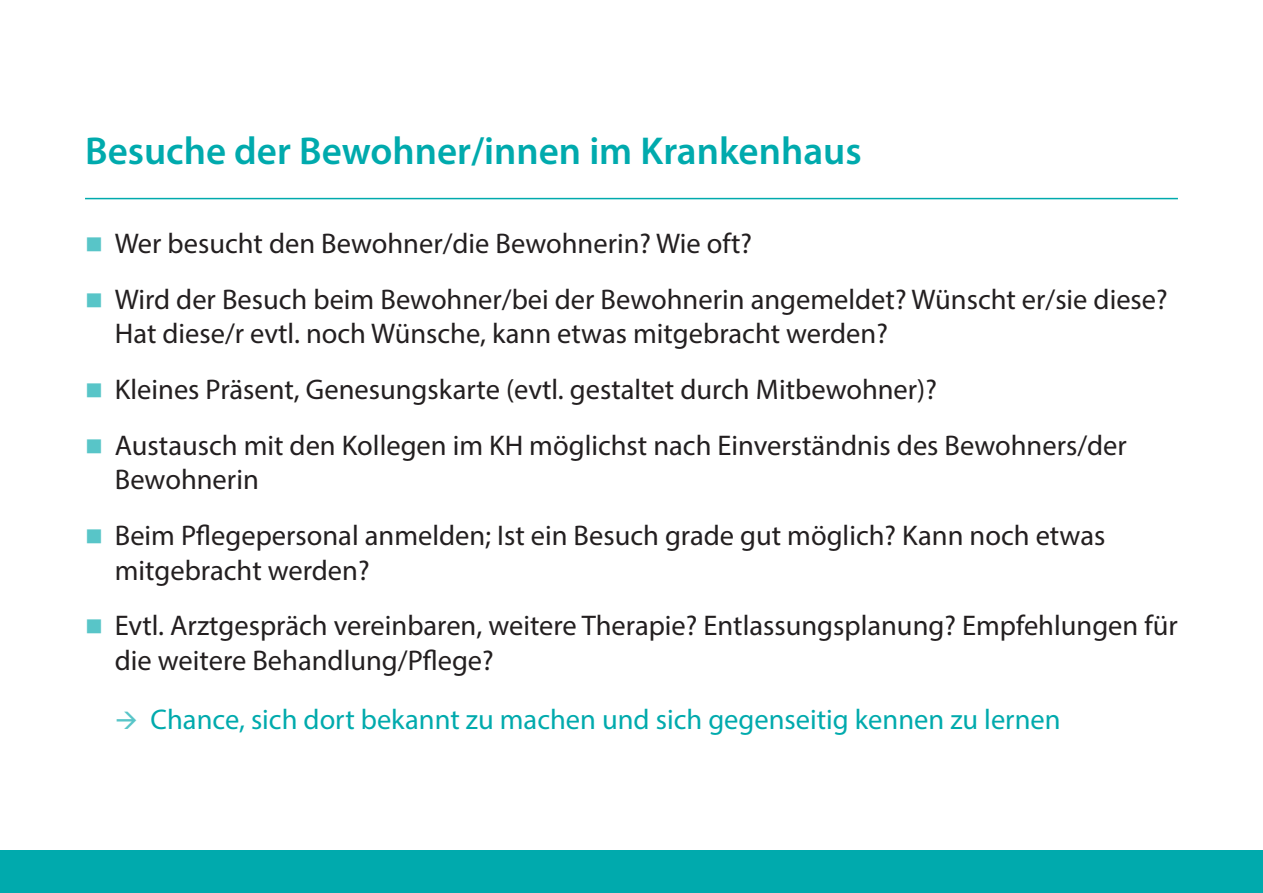
<style>
.page{position:relative;width:1263px;height:893px;background:#fff}
.page>*{position:absolute;margin:0;border:0;box-sizing:border-box;transform-origin:0 0}
.t1{font:600 39px "Myriad Pro";color:#00aaad}
.t2{font:28.5px/34.5px "Myriad Pro";color:#231f20}
.t3{font:28.5px "Myriad Pro";color:#00aaad}
.s1{color:#58c5c8}
</style>
<div class="page">
<div style="left:0;top:850px;width:1263px;height:43px;background:#00aaad"></div>
<hr style="left:85px;top:198px;width:1093px;height:1px;background:#00aaad">
<h1 class="t1" style="left:85px;top:126px;width:778px">Besuche der Bewohner/innen im Krankenhaus</h1>
<p class="t2" style="left:85px;top:226px;width:668px"><span class="s1">■</span> Wer besucht den Bewohner/die Bewohnerin? Wie oft?</p>
<p class="t2" style="left:115px;top:282px;width:1054px;text-indent:-30px"><span class="s1">■</span> Wird der Besuch beim Bewohner/bei der Bewohnerin angemeldet? Wünscht er/sie diese?<br>Hat diese/r evtl. noch Wünsche, kann etwas mitgebracht werden?</p>
<p class="t2" style="left:85px;top:372px;width:853px"><span class="s1">■</span> Kleines Präsent, Genesungskarte (evtl. gestaltet durch Mitbewohner)?</p>
<p class="t2" style="left:115px;top:428px;width:1013px;text-indent:-30px"><span class="s1">■</span> Austausch mit den Kollegen im KH möglichst nach Einverständnis des Bewohners/der<br>Bewohnerin</p>
<p class="t2" style="left:115px;top:518px;width:992px;text-indent:-30px"><span class="s1">■</span> Beim Pflegepersonal anmelden; Ist ein Besuch grade gut möglich? Kann noch etwas mitgebracht werden?</p>
<p class="t2" style="left:115px;top:608px;width:1064px;text-indent:-30px"><span class="s1">■</span> Evtl. Arztgespräch vereinbaren, weitere Therapie? Entlassungsplanung? Empfehlungen für die weitere Behandlung/Pflege?</p>
<p class="t3" style="left:151px;top:702px;width:911px">Chance, sich dort bekannt zu machen und sich gegenseitig kennen zu lernen</p>
</div>
